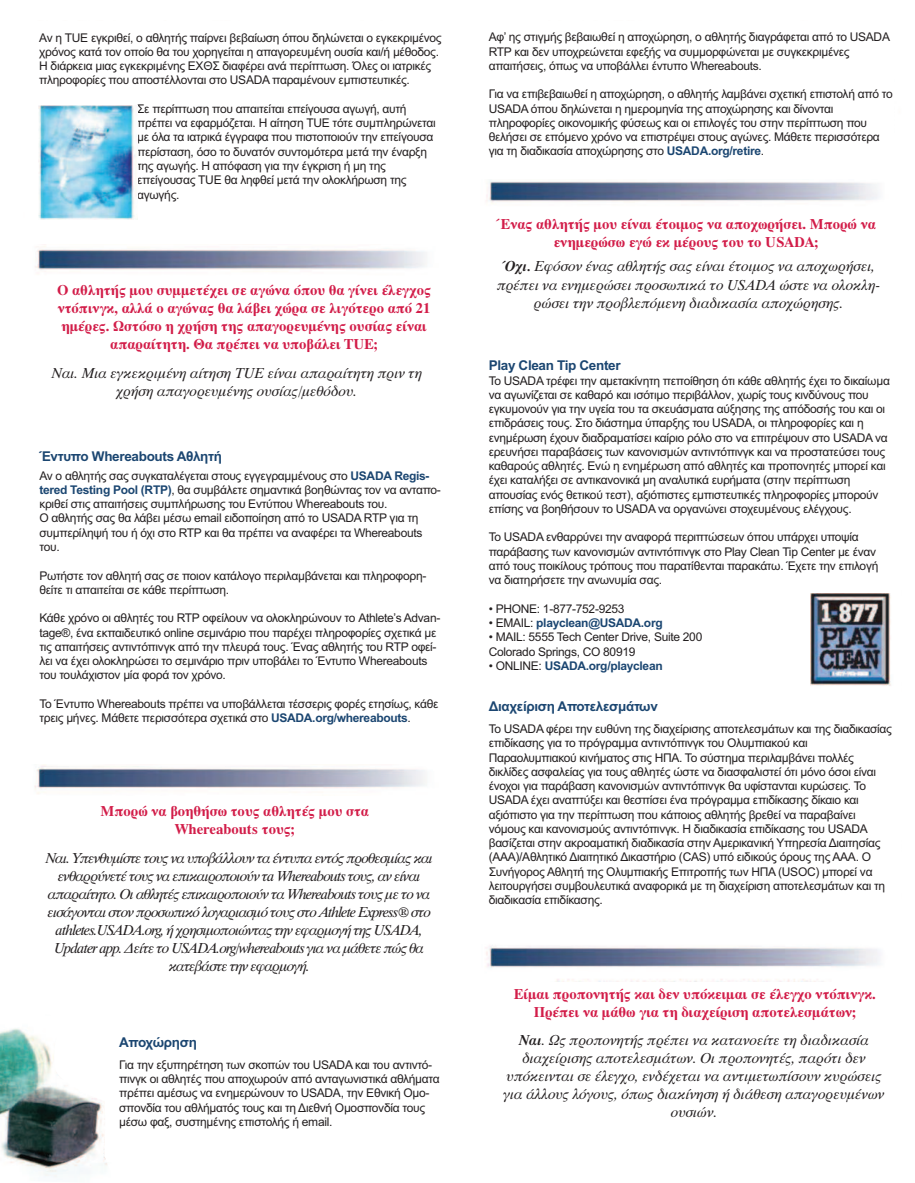
<style>
.page{position:relative;width:915px;height:1183px;background:#fff}
.page>*{position:absolute;margin:0;border:0;box-sizing:border-box;transform-origin:0 0}
.t1{font:15px/18px "UB Times Italic";color:#231f20;text-align:center}
.t2{font:15px/18px "UB Times Bold";color:#d21d49;text-align:center}
.t3{font:15px/18px "UB Times Italic";letter-spacing:-.05em;color:#231f20;text-align:center}
.t4{font:700 13.5px "Arial";letter-spacing:-.025em;color:#1b4671}
.t5{font:12px/14.2px "Arial";letter-spacing:-.025em;color:#231f20}
.t6{font:700 12px "Arial";letter-spacing:-.025em;color:#1b4671}
.s1{font-weight:700;color:#1b4671}
.s2{font-family:"UB Times Bold";font-style:italic}
.s3{font-weight:400;color:#231f20}
</style>
<div class="page">
<img style="left:34px;top:180px;width:846px;height:801px">
<div style="left:473px;top:208px;width:427px;height:734px;background:#fff"></div>
<div style="left:28px;top:21px;width:420px;height:222px;background:#fff"></div>
<div style="left:21px;top:277px;width:427px;height:486px;background:#fff"></div>
<div style="left:21px;top:796px;width:427px;height:365px;background:#fff"></div>
<img style="left:39px;top:106px;width:98px;height:113px">
<img style="left:810px;top:593px;width:81px;height:93px">
<img style="left:0;top:1028px;width:107px;height:148px">
<p class="t5" style="left:39px;top:30px;width:403px">Αν η TUE εγκριθεί, ο αθλητής παίρνει βεβαίωση όπου δηλώνεται ο εγκεκριµένος χρόνος κατά τον οποίο θα του χορηγείται η απαγορευµένη ουσία και/ή µέθοδος.<br>Η διάρκεια µιας εγκεκριµένης ΕΧΘΣ διαφέρει ανά περίπτωση. Όλες οι ιατρικές πληροφορίες που αποστέλλονται στο USADA παραµένουν εµπιστευτικές.</p>
<p class="t5" style="left:137px;top:102px;width:300px">Σε περίπτωση που απαιτείται επείγουσα αγωγή, αυτή πρέπει να εφαρµόζεται. Η αίτηση TUE τότε συµπληρώνεται µε όλα τα ιατρικά έγγραφα που πιστοποιούν την επείγουσα περίσταση, όσο το δυνατόν συντοµότερα µετά την έναρξη της αγωγής. Η απόφαση για την έγκριση ή µη της επείγουσας TUE θα ληφθεί µετά την ολοκλήρωση της αγωγής.</p>
<p class="t2" style="left:57px;top:281px;width:375px">Ο αθλητής µου συµµετέχει σε αγώνα όπου θα γίνει έλεγχος ντόπινγκ, αλλά ο αγώνας θα λάβει χώρα σε λιγότερο από 21 ηµέρες. Ωστόσο η χρήση της απαγορευµένης ουσίας είναι απαραίτητη. Θα πρέπει να υποβάλει TUE;</p>
<p class="t1" style="left:52px;top:364px;width:372px">Ναι. Μια εγκεκριµένη αίτηση TUE είναι απαραίτητη πριν τη χρήση απαγορευµένης ουσίας/µεθόδου.</p>
<p class="t4" style="left:39px;top:448px;width:184px">Έντυπο Whereabouts Αθλητή</p>
<p class="t5" style="left:39px;top:468px;width:403px">Αν ο αθλητής σας συγκαταλέγεται στους εγγεγραµµένους στο <span class="s1">USADA Regis&shy;tered Testing Pool (RTP)</span>, θα συµβάλετε σηµαντικά βοηθώντας τον να ανταπο&shy;κριθεί στις απαιτήσεις συµπλήρωσης του Εντύπου Whereabouts του.<br>Ο αθλητής σας θα λάβει µέσω email ειδοποίηση από το USADA RTP για τη συµπερίληψή του ή όχι στο RTP και θα πρέπει να αναφέρει τα Whereabouts του.</p>
<p class="t5" style="left:39px;top:568px;width:388px">Ρωτήστε τον αθλητή σας σε ποιον κατάλογο περιλαµβάνεται και πληροφορη&shy;θείτε τι απαιτείται σε κάθε περίπτωση.</p>
<p class="t5" style="left:39px;top:611px;width:402px">Κάθε χρόνο οι αθλητές του RTP οφείλουν να ολοκληρώνουν το Athlete’s Advan&shy;tage®, ένα εκπαιδευτικό online σεµινάριο που παρέχει πληροφορίες σχετικά µε τις απαιτήσεις αντιντόπινγκ από την πλευρά τους. Ένας αθλητής του RTP οφεί&shy;λει να έχει ολοκληρώσει το σεµινάριο πριν υποβάλει το Έντυπο Whereabouts του τουλάχιστον µία φορά τον χρόνο.</p>
<p class="t5" style="left:39px;top:696px;width:400px">Το Έντυπο Whereabouts πρέπει να υποβάλλεται τέσσερις φορές ετησίως, κάθε τρεις µήνες. Μάθετε περισσότερα σχετικά στο <span class="s1">USADA.org/whereabouts</span>.</p>
<p class="t2" style="left:101px;top:802px;width:270px">Μπορώ να βοηθήσω τους αθλητές µου στα<br>Whereabouts τους;</p>
<p class="t3" style="left:46px;top:848px;width:389px">Ναι. Υπενθυµίστε τους να υποβάλλουν τα έντυπα εντός προθεσµίας και ενθαρρύνετέ τους να επικαιροποιούν τa Whereabouts τους, αν είναι απαραίτητο. Οι αθλητές επικαιροποιούν τα Whereabouts τους µε το να εισάγονται στον προσωπικό λογαριασµό τους στο Athlete Express® στο athletes.USADA.org, ή χρησιµοποιώντας την εφαρµογή της USADA, Updater app. ∆είτε το USADA.org/whereabouts για να µάθετε πώς θα κατεβάστε την εφαρµογή.</p>
<p class="t4" style="left:119px;top:1034px;width:79px">Αποχώρηση</p>
<p class="t5" style="left:119px;top:1057px;width:322px">Για την εξυπηρέτηση των σκοπών του USADA και του αντιντό&shy;πινγκ οι αθλητές που αποχωρούν από ανταγωνιστικά αθλήµατα πρέπει αµέσως να ενηµερώνουν το USADA, την Εθνική Οµο&shy;σπονδία του αθλήµατός τους και τη ∆ιεθνή Οµοσπονδία τους µέσω φαξ, συστηµένης επιστολής ή email.</p>
<p class="t5" style="left:488px;top:30px;width:402px">Αφ’ ης στιγµής βεβαιωθεί η αποχώρηση, ο αθλητής διαγράφεται από το USADA<br>RTP και δεν υποχρεώνεται εφεξής να συµµορφώνεται µε συγκεκριµένες απαιτήσεις, όπως να υποβάλλει έντυπο Whereabouts.</p>
<p class="t5" style="left:488px;top:87px;width:405px">Για να επιβεβαιωθεί η αποχώρηση, ο αθλητής λαµβάνει σχετική επιστολή από το USADA όπου δηλώνεται η ηµεροµηνία της αποχώρησης και δίνονται πληροφορίες οικονοµικής φύσεως και οι επιλογές του στην περίπτωση που θελήσει σε επόµενο χρόνο να επιστρέψει στους αγώνες. Μάθετε περισσότερα για τη διαδικασία αποχώρησης στο <span class="s1">USADA.org/retire</span>.</p>
<p class="t2" style="left:496px;top:216px;width:381px">Ένας αθλητής µου είναι έτοιµος να αποχωρήσει. Μπορώ να ενηµερώσω εγώ εκ µέρους του το USADA;</p>
<p class="t1" style="left:497px;top:258px;width:384px"><span class="s2">Όχι.</span> Εφόσον ένας αθλητής σας είναι έτοιµος να αποχωρήσει, πρέπει να ενηµερώσει προσωπικά το USADA ώστε να ολοκλη&shy;ρώσει την προβλεπόµενη διαδικασία αποχώρησης.</p>
<p class="t4" style="left:488px;top:357px;width:133px">Play Clean Tip Center</p>
<p class="t5" style="left:488px;top:373px;width:402px">Το USADA τρέφει την αµετακίνητη πεποίθηση ότι κάθε αθλητής έχει το δικαίωµα να αγωνίζεται σε καθαρό και ισότιµο περιβάλλον, χωρίς τους κινδύνους που εγκυµονούν για την υγεία του τα σκευάσµατα αύξησης της απόδοσής του και οι επιδράσεις τους. Στο διάστηµα ύπαρξης του USADA, οι πληροφορίες και η ενηµέρωση έχουν διαδραµατίσει καίριο ρόλο στο να επιτρέψουν στο USADA να ερευνήσει παραβάσεις των κανονισµών αντιντόπινγκ και να προστατεύσει τους καθαρούς αθλητές. Ενώ η ενηµέρωση από αθλητές και προπονητές µπορεί και έχει καταλήξει σε αντικανονικά µη αναλυτικά ευρήµατα (στην περίπτωση απουσίας ενός θετικού τεστ), αξιόπιστες εµπιστευτικές πληροφορίες µπορούν επίσης να βοηθήσουν το USADA να οργανώνει στοχευµένους ελέγχους.</p>
<p class="t5" style="left:488px;top:530px;width:391px">Το USADA ενθαρρύνει την αναφορά περιπτώσεων όπου υπάρχει υποψία παράβασης των κανονισµών αντιντόπινγκ στο Play Clean Tip Center µε έναν από τους ποικίλους τρόπους που παρατίθενται παρακάτω. Έχετε την επιλογή να διατηρήσετε την ανωνυµία σας.</p>
<p class="t5" style="left:488px;top:601px;width:137px">• PHONE: 1-877-752-9253</p>
<p class="t6" style="left:488px;top:615px;width:175px"><span class="s3">• EMAIL:</span> playclean@USADA.org</p>
<p class="t5" style="left:488px;top:630px;width:215px">• MAIL: 5555 Tech Center Drive, Suite 200<br>Colorado Springs, CO 80919</p>
<p class="t6" style="left:488px;top:658px;width:175px"><span class="s3">• ONLINE:</span> USADA.org/playclean</p>
<p class="t4" style="left:488px;top:698px;width:171px">∆ιαχείριση Αποτελεσµάτων</p>
<p class="t5" style="left:488px;top:721px;width:404px">To USADA φέρει την ευθύνη της διαχείρισης αποτελεσµάτων και της διαδικασίας επιδίκασης για το πρόγραµµα αντιντόπινγκ του Ολυµπιακού και Παραολυµπιακού κινήµατος στις ΗΠΑ. Το σύστηµα περιλαµβάνει πολλές δικλίδες ασφαλείας για τους αθλητές ώστε να διασφαλιστεί ότι µόνο όσοι είναι ένοχοι για παράβαση κανονισµών αντιντόπινγκ θα υφίστανται κυρώσεις. Το USADA έχει αναπτύξει και θεσπίσει ένα πρόγραµµα επιδίκασης δίκαιο και αξιόπιστο για την περίπτωση που κάποιος αθλητής βρεθεί να παραβαίνει νόµους και κανονισµούς αντιντόπινγκ. Η διαδικασία επιδίκασης του USADA βασίζεται στην ακροαµατική διαδικασία στην Αµερικανική Υπηρεσία ∆ιαιτησίας (ΑΑΑ)/Αθλητικό ∆ιαιτητικό ∆ικαστήριο (CAS) υπό ειδικούς όρους της ΑΑΑ. Ο Συνήγορος Αθλητή της Ολυµπιακής Επιτροπής των ΗΠΑ (USOC) µπορεί να λειτουργήσει συµβουλευτικά αναφορικά µε τη διαχείριση αποτελεσµάτων και τη διαδικασία επιδίκασης.</p>
<p class="t2" style="left:514px;top:984px;width:363px">Είµαι προπονητής και δεν υπόκειµαι σε έλεγχο ντόπινγκ.<br>Πρέπει να µάθω για τη διαχείριση αποτελεσµάτων;</p>
<p class="t1" style="left:503px;top:1031px;width:382px"><span class="s2">Ναι</span>. Ως προπονητής πρέπει να κατανοείτε τη διαδικασία διαχείρισης αποτελεσµάτων. Οι προπονητές, παρότι δεν υπόκεινται σε έλεγχο, ενδέχεται να αντιµετωπίσουν κυρώσεις για άλλους λόγους, όπως διακίνηση ή διάθεση απαγορευµένων ουσιών.</p>
</div>
